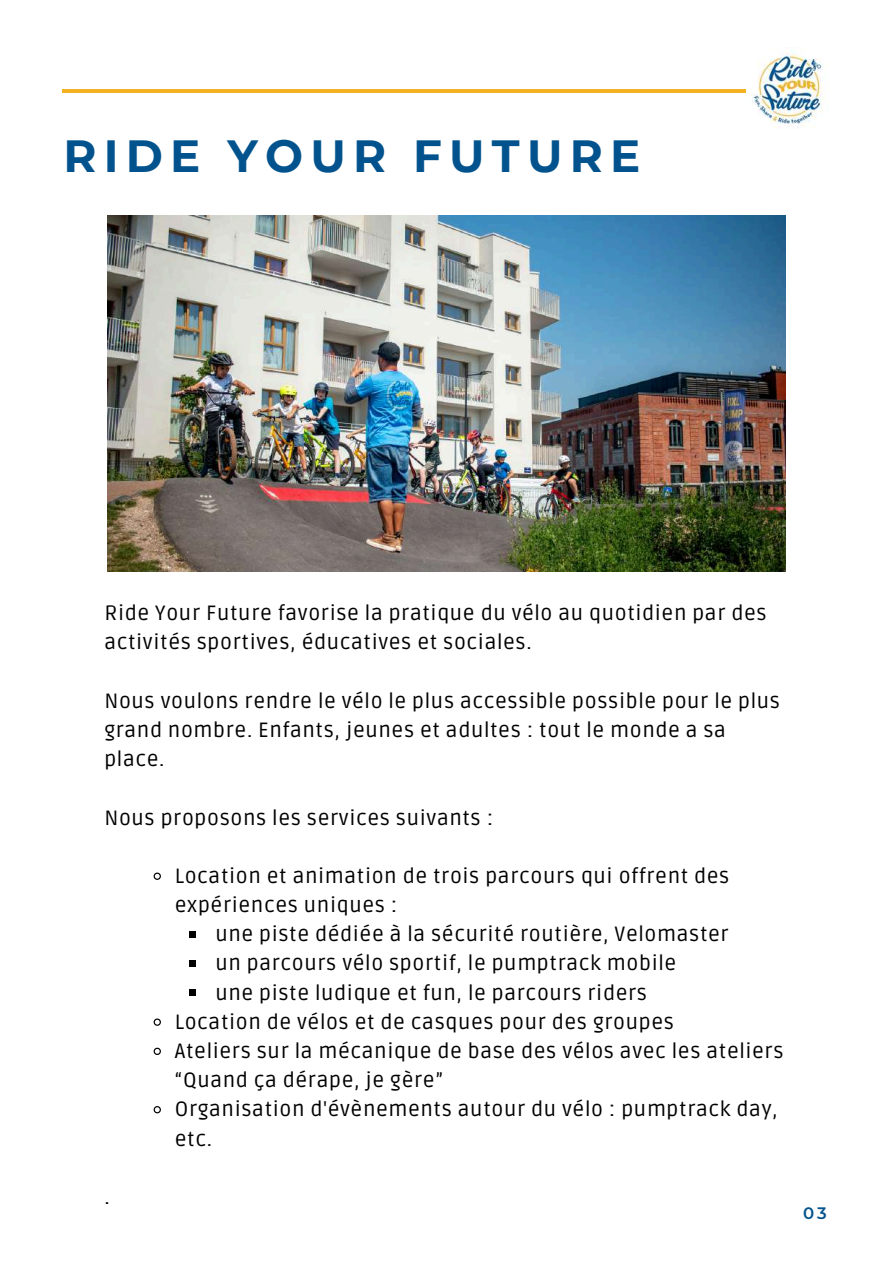
<style>
.page{position:relative;width:894px;height:1264px;background:#fff}
.page>*{position:absolute;margin:0;border:0;box-sizing:border-box;transform-origin:0 0}
.t1{font:700 45px "Montserrat";letter-spacing:.16em;color:#02538d}
.t2{font:20.7px/29.1px "Ruda";letter-spacing:.03em;color:#000}
.t3{font:600 16.5px "Montserrat";color:#02538d}
</style>
<div class="page">
<img style="left:108px;top:216px;width:677px;height:355px">
<hr style="left:63px;top:89px;width:767px;height:4px;background:#f4b124">
<img style="left:746px;top:50px;width:84px;height:78px">
<svg style="left:153px;top:872px;width:8px;height:8px"></svg>
<svg style="left:189px;top:931px;width:6px;height:6px"></svg>
<svg style="left:189px;top:960px;width:6px;height:6px"></svg>
<div style="left:189px;top:989px;width:6px;height:7px;background:#000"></div>
<svg style="left:153px;top:1018px;width:8px;height:8px"></svg>
<svg style="left:153px;top:1047px;width:8px;height:8px"></svg>
<svg style="left:153px;top:1106px;width:8px;height:8px"></svg>
<h1 class="t1" style="left:63px;top:129px;width:578px">RIDE YOUR FUTURE</h1>
<p class="t2" style="left:104px;top:599px;width:663px">Ride Your Future favorise la pratique du vélo au quotidien par des activités sportives, éducatives et sociales.</p>
<p class="t2" style="left:104px;top:686px;width:677px">Nous voulons rendre le vélo le plus accessible possible pour le plus grand nombre. Enfants, jeunes et adultes : tout le monde a sa place.</p>
<p class="t2" style="left:104px;top:803px;width:390px">Nous proposons les services suivants :</p>
<p class="t2" style="left:175px;top:861px;width:556px">Location et animation de trois parcours qui offrent des expériences uniques :</p>
<p class="t2" style="left:215px;top:920px;width:515px">une piste dédiée à la sécurité routière, Velomaster</p>
<p class="t2" style="left:215px;top:949px;width:462px">un parcours vélo sportif, le pumptrack mobile</p>
<p class="t2" style="left:215px;top:978px;width:433px">une piste ludique et fun, le parcours riders</p>
<p class="t2" style="left:175px;top:1007px;width:500px">Location de vélos et de casques pour des groupes</p>
<p class="t2" style="left:175px;top:1036px;width:610px">Ateliers sur la mécanique de base des vélos avec les ateliers</p>
<p class="t2" style="left:175px;top:1066px;width:269px">“Quand ça dérape, je gère”</p>
<p class="t2" style="left:175px;top:1095px;width:604px">Organisation d'évènements autour du vélo : pumptrack day,</p>
<p class="t2" style="left:175px;top:1124px;width:39px">etc.</p>
<p class="t2" style="left:104px;top:1182px;width:7px">.</p>
<p class="t3" style="left:803px;top:1203px;width:25px">03</p>
</div>
